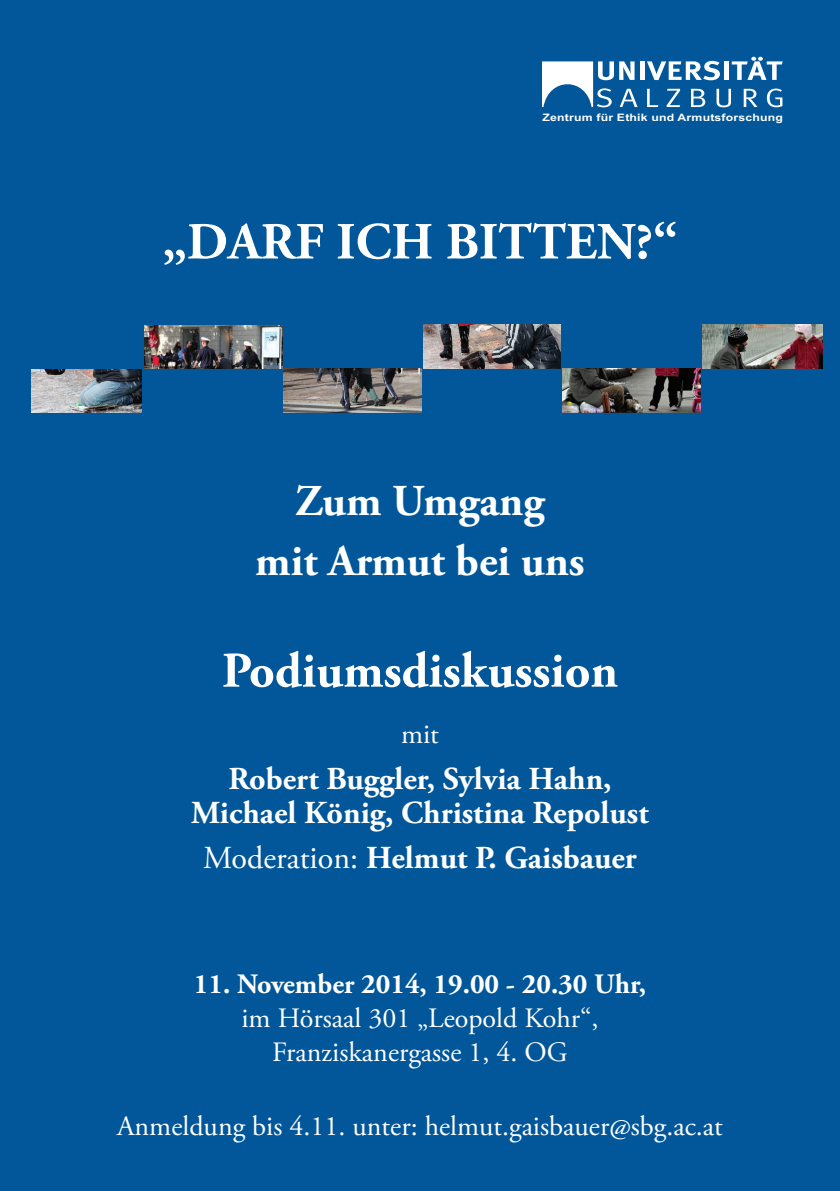
<style>
.page{position:relative;width:840px;height:1191px;background:#fff}
.page>*{position:absolute;margin:0;border:0;box-sizing:border-box;transform-origin:0 0}
.t1{font:700 52px "Adobe Garamond Pro";color:#fff}
.t2{font:700 50px "Adobe Garamond Pro";color:#fff}
.t3{font:700 44px/60px "Adobe Garamond Pro";color:#fff;text-align:center}
.t4{font:700 32px/34px "Adobe Garamond Pro";color:#fff;text-align:center}
.t5{font:28px/34px "Adobe Garamond Pro";color:#fff;text-align:center}
.t6{font:700 28px "Adobe Garamond Pro";color:#fff}
.t7{font:700 10.2px "Arial";letter-spacing:.015em;color:#fff;scale:1.2 1}
.s1{font-weight:400}
</style>
<div class="page">
<div style="left:0;top:0;width:839px;height:1191px;background:#015799"></div>
<svg style="left:647px;top:89px;width:11px;height:18px"></svg>
<svg style="left:666px;top:89px;width:13px;height:18px"></svg>
<svg style="left:691px;top:89px;width:14px;height:18px"></svg>
<svg style="left:716px;top:89px;width:14px;height:18px"></svg>
<svg style="left:743px;top:89px;width:14px;height:18px"></svg>
<svg style="left:766px;top:89px;width:16px;height:18px"></svg>
<div style="left:639px;top:61px;width:5px;height:19px;background:#fff"></div>
<svg style="left:647px;top:61px;width:72px;height:19px"></svg>
<div style="left:723px;top:61px;width:5px;height:19px;background:#fff"></div>
<svg style="left:731px;top:57px;width:51px;height:23px"></svg>
<svg style="left:542px;top:61px;width:95px;height:46px"></svg>
<img style="left:31px;top:370px;width:111px;height:43px">
<img style="left:145px;top:325px;width:137px;height:44px">
<img style="left:283px;top:369px;width:138px;height:44px">
<img style="left:423px;top:324px;width:137px;height:45px">
<img style="left:562px;top:369px;width:138px;height:44px">
<img style="left:702px;top:324px;width:120px;height:45px">
<p class="t7" style="left:542px;top:111px;width:202px">Zentrum für Ethik und Armutsforschung</p>
<h1 class="t1" style="left:162px;top:212px;width:516px">„DARF ICH BITTEN?“</h1>
<h3 class="t3" style="left:255px;top:472px;width:330px">Zum Umgang<br>mit Armut bei uns</h3>
<h2 class="t2" style="left:222px;top:641px;width:397px">Podiumsdiskussion</h2>
<p class="t5" style="left:401px;top:718px;width:39px">mit</p>
<p class="t4" style="left:191px;top:762px;width:458px">Robert Buggler, Sylvia Hahn,<br>Michael König, Christina Repolust</p>
<p class="t4" style="left:203px;top:841px;width:435px"><span class="s1">Moderation:</span> Helmut P. Gaisbauer</p>
<p class="t6" style="left:194px;top:967px;width:453px">11. November 2014, 19.00 - 20.30 Uhr,</p>
<p class="t5" style="left:241px;top:1002px;width:358px">im Hörsaal 301 „Leopold Kohr“,<br>Franziskanergasse 1, 4. OG</p>
<p class="t5" style="left:117px;top:1109px;width:607px">Anmeldung bis 4.11. unter: helmut.gaisbauer@sbg.ac.at</p>
</div>
